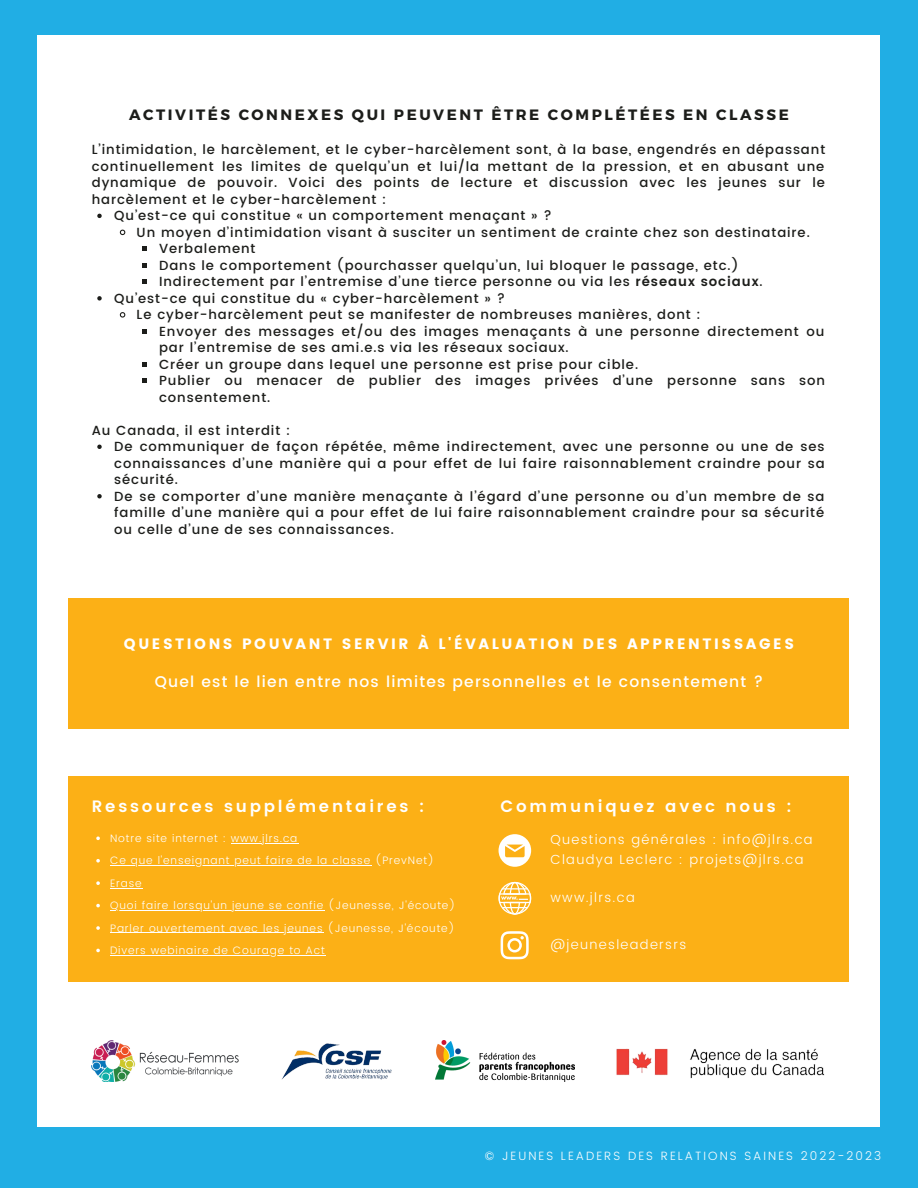
<style>
.page{position:relative;width:918px;height:1188px;background:#21aee4}
.page>*{position:absolute;margin:0;border:0;box-sizing:border-box;transform-origin:0 0}
.t1{font:600 16.5px "Poppins";letter-spacing:.17em;color:#fff}
.t2{font:500 15.45px "Poppins";letter-spacing:.08em;color:#fff}
.t3{font:15px "Poppins";letter-spacing:.17em;color:#fff}
.t4{font:700 15px "Montserrat";letter-spacing:.17em;color:#1c1d1a}
.t5{font:500 13.2px/16.5px "Poppins";letter-spacing:.07em;color:#1c1d1a}
.t6{font:300 13.2px/19.8px "Poppins";letter-spacing:.1em;color:#fff}
.t7{font:300 12px "Poppins";letter-spacing:.17em;color:#fff}
.t8{font:300 10.8px/22.5px "Poppins";letter-spacing:.08em;color:#fff}
.s1{font-weight:600}
</style>
<div class="page">
<div style="left:37px;top:35px;width:843px;height:1091px;background:#fff"></div>
<img style="left:281px;top:1043px;width:111px;height:37px">
<img style="left:436px;top:1041px;width:138px;height:40px">
<img style="left:616px;top:1048px;width:209px;height:31px">
<img style="left:92px;top:1041px;width:146px;height:40px">
<div style="left:68px;top:599px;width:781px;height:130px;background:#fcb016"></div>
<svg style="left:97px;top:214px;width:5px;height:4px"></svg>
<svg style="left:119px;top:229px;width:7px;height:7px"></svg>
<svg style="left:142px;top:247px;width:5px;height:4px"></svg>
<svg style="left:142px;top:263px;width:5px;height:5px"></svg>
<svg style="left:142px;top:280px;width:5px;height:4px"></svg>
<svg style="left:97px;top:296px;width:5px;height:5px"></svg>
<svg style="left:119px;top:312px;width:7px;height:6px"></svg>
<svg style="left:142px;top:329px;width:5px;height:5px"></svg>
<svg style="left:142px;top:362px;width:5px;height:5px"></svg>
<svg style="left:142px;top:379px;width:5px;height:4px"></svg>
<svg style="left:97px;top:445px;width:5px;height:4px"></svg>
<svg style="left:97px;top:494px;width:5px;height:4px"></svg>
<div style="left:68px;top:776px;width:781px;height:206px;background:#fcb016"></div>
<svg style="left:96px;top:837px;width:4px;height:3px"></svg>
<hr style="left:231px;top:843px;width:67px;height:1px;background:#fff">
<svg style="left:96px;top:859px;width:4px;height:4px"></svg>
<hr style="left:110px;top:865px;width:261px;height:1px;background:#fff">
<svg style="left:96px;top:881px;width:4px;height:4px"></svg>
<hr style="left:110px;top:888px;width:33px;height:1px;background:#fff">
<svg style="left:96px;top:904px;width:4px;height:3px"></svg>
<hr style="left:110px;top:910px;width:214px;height:1px;background:#fff">
<svg style="left:96px;top:926px;width:4px;height:4px"></svg>
<hr style="left:110px;top:933px;width:213px;height:1px;background:#fff">
<svg style="left:96px;top:949px;width:4px;height:3px"></svg>
<hr style="left:110px;top:955px;width:216px;height:1px;background:#fff">
<svg style="left:501px;top:931px;width:28px;height:28px"></svg>
<svg style="left:499px;top:882px;width:32px;height:33px"></svg>
<svg style="left:499px;top:834px;width:32px;height:33px"></svg>
<p class="t4" style="left:129px;top:104px;width:661px">ACTIVITÉS CONNEXES QUI PEUVENT ÊTRE COMPLÉTÉES EN CLASSE</p>
<p class="t5" style="left:92px;top:141px;width:735px;text-align:justify">L’intimidation, le harcèlement, et le cyber-harcèlement sont, à la base, engendrés en dépassant continuellement les limites de quelqu’un et lui/la mettant de la pression, et en abusant une dynamique de pouvoir. Voici des points de lecture et discussion avec les jeunes sur le harcèlement et le cyber-harcèlement :</p>
<p class="t5" style="left:114px;top:207px;width:439px">Qu’est-ce qui constitue « un comportement menaçant » ?</p>
<p class="t5" style="left:137px;top:224px;width:675px">Un moyen d’intimidation visant à susciter un sentiment de crainte chez son destinataire.</p>
<p class="t5" style="left:159px;top:240px;width:98px">Verbalement</p>
<p class="t5" style="left:159px;top:257px;width:581px">Dans le comportement (pourchasser quelqu’un, lui bloquer le passage, etc.)</p>
<p class="t5" style="left:159px;top:273px;width:605px">Indirectement par l’entremise d’une tierce personne ou via les <span class="s1">réseaux sociaux</span>.</p>
<p class="t5" style="left:114px;top:290px;width:392px">Qu’est-ce qui constitue du « cyber-harcèlement » ?</p>
<p class="t5" style="left:137px;top:306px;width:565px">Le cyber-harcèlement peut se manifester de nombreuses manières, dont :</p>
<p class="t5" style="left:159px;top:323px;width:667px">Envoyer des messages et/ou des images menaçants à une personne directement ou</p>
<p class="t5" style="left:159px;top:339px;width:411px">par l’entremise de ses ami.e.s via les réseaux sociaux.</p>
<p class="t5" style="left:159px;top:356px;width:481px">Créer un groupe dans lequel une personne est prise pour cible.</p>
<p class="t5" style="left:159px;top:372px;width:668px">Publier ou menacer de publier des images privées d’une personne sans son</p>
<p class="t5" style="left:159px;top:389px;width:113px">consentement.</p>
<p class="t5" style="left:114px;top:438px;width:712px">De communiquer de façon répétée, même indirectement, avec une personne ou une de ses connaissances d’une manière qui a pour effet de lui faire raisonnablement craindre pour sa sécurité.<br>De se comporter d’une manière menaçante à l’égard d’une personne ou d’un membre de sa famille d’une manière qui a pour effet de lui faire raisonnablement craindre pour sa sécurité ou celle d’une de ses connaissances.</p>
<p class="t5" style="left:92px;top:422px;width:200px">Au Canada, il est interdit :</p>
<p class="t3" style="left:124px;top:635px;width:672px">QUESTIONS POUVANT SERVIR À L'ÉVALUATION DES APPRENTISSAGES</p>
<p class="t2" style="left:155px;top:673px;width:610px">Quel est le lien entre nos limites personnelles et le consentement ?</p>
<p class="t1" style="left:92px;top:797px;width:334px">Ressources supplémentaires :</p>
<p class="t8" style="left:110px;top:827px;width:347px">Notre site internet : www.jlrs.ca<br>Ce que l'enseignant peut faire de la classe (PrevNet)<br>Erase<br>Quoi faire lorsqu'un jeune se confie (Jeunesse, J'écoute)<br>Parler ouvertement avec les jeunes (Jeunesse, J'écoute)<br>Divers webinaire de Courage to Act</p>
<p class="t1" style="left:501px;top:797px;width:292px">Communiquez avec nous :</p>
<p class="t6" style="left:550px;top:829px;width:264px">Questions générales : info@jlrs.ca<br>Claudya Leclerc : projets@jlrs.ca</p>
<p class="t6" style="left:550px;top:887px;width:86px">www.jlrs.ca</p>
<p class="t6" style="left:550px;top:934px;width:137px">@jeunesleadersrs</p>
<p class="t7" style="left:485px;top:1149px;width:398px">© JEUNES LEADERS DES RELATIONS SAINES 2022-2023</p>
</div>
